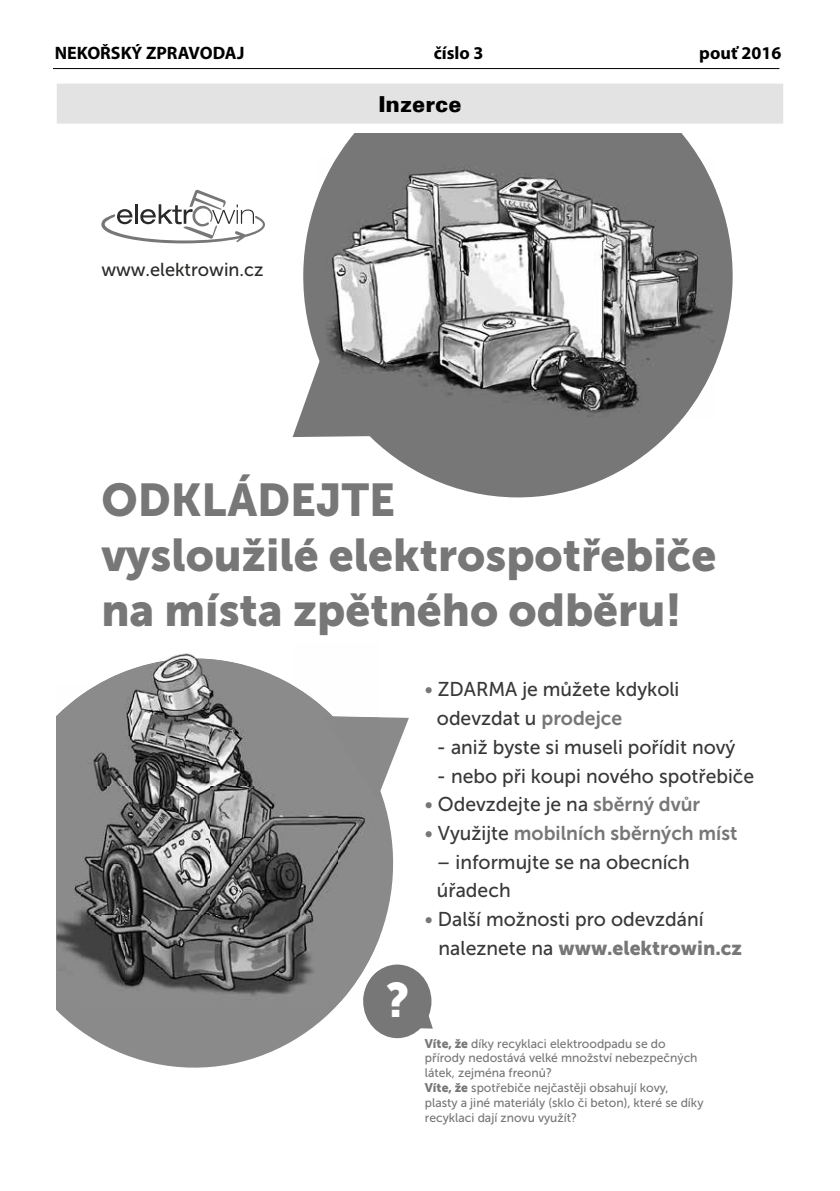
<style>
.page{position:relative;width:840px;height:1191px;background:#fff}
.page>*{position:absolute;margin:0;border:0;box-sizing:border-box;transform-origin:0 0}
.t1{font:48px "Museo Sans 900";color:#fff}
.t2{font:45.6px/54.8px "Museo Sans 900";color:#777}
.t3{font:900 22px "Zurich AT";color:#000}
.t4{font:20px/28.6px "Museo Sans 500";color:#383838}
.t5{font:20px "Museo Sans 700";color:#777}
.t6{font:20px "Museo Sans 900";color:#777}
.t7{font:18.8px "Museo Sans 500";color:#2a2a29}
.t8{font:700 18px "Myriad Pro";color:#000}
.t9{font:12.4px/15px "Museo Sans 500";color:#777}
.s1{color:#777}
.s2{font-family:"Museo Sans 700";color:#777}
.s3{font-family:"Museo Sans 500"}
.s4{font-family:"Museo Sans 500";color:#383838}
.s5{font-family:"Museo Sans 900"}
</style>
<div class="page">
<hr style="left:53px;top:68px;width:726px;height:1px;background:#000">
<div style="left:57px;top:84px;width:725px;height:40px;background:#e3e3e3"></div>
<svg style="left:303px;top:133px;width:430px;height:365px;fill:#777"></svg>
<svg style="left:101px;top:189px;width:164px;height:54px"></svg>
<svg style="left:292px;top:348px;width:92px;height:89px"></svg>
<img style="left:319px;top:159px;width:396px;height:258px">
<img style="left:319px;top:348px;width:52px;height:69px">
<div style="left:363px;top:964px;width:68px;height:74px;background:#777;border-radius:50%"></div>
<svg style="left:421px;top:1013px;width:11px;height:15px"></svg>
<svg style="left:56px;top:717px;width:365px;height:351px"></svg>
<svg style="left:379px;top:717px;width:29px;height:82px"></svg>
<img style="left:170px;top:653px;width:26px;height:5px">
<img style="left:82px;top:658px;width:254px;height:342px">
<img style="left:56px;top:694px;width:26px;height:306px">
<img style="left:336px;top:799px;width:43px;height:201px">
<div style="left:324px;top:716px;width:55px;height:83px;background:#898989"></div>
<h3 class="t8" style="left:55px;top:42px;width:191px">NEKOŘSKÝ ZPRAVODAJ</h3>
<h3 class="t8" style="left:433px;top:42px;width:51px">číslo 3</h3>
<h3 class="t8" style="left:699px;top:42px;width:83px">pouť 2016</h3>
<h3 class="t3" style="left:378px;top:91px;width:85px">Inzerce</h3>
<h3 class="t7" style="left:101px;top:259px;width:163px">www.elektrowin.cz</h3>
<h2 class="t2" style="left:101px;top:472px;width:616px">ODKLÁDEJTE<br>vysloužilé elektrospotřebiče na místa zpětného odběru!</h2>
<h1 class="t1" style="left:386px;top:972px;width:25px">?</h1>
<h3 class="t4" style="left:436px;top:675px;width:244px;text-indent:-12px"><span class="s1">•</span> ZDARMA je můžete kdykoli odevzdat u <span class="s2">prodejce</span></h3>
<h3 class="t4" style="left:436px;top:732px;width:300px">- aniž byste si museli pořídit nový</h3>
<h3 class="t4" style="left:436px;top:761px;width:318px">- nebo při koupi nového spotřebiče</h3>
<h3 class="t4" style="left:424px;top:790px;width:276px"><span class="s1">•</span> Odevzdejte je na <span class="s2">sběrný dvůr</span></h3>
<h3 class="t5" style="left:424px;top:822px;width:314px"><span class="s3">•</span> <span class="s4">Využijte</span> mobilních sběrných míst</h3>
<h3 class="t4" style="left:436px;top:847px;width:254px">– informujte se na obecních úřadech</h3>
<h3 class="t4" style="left:424px;top:904px;width:280px"><span class="s1">•</span> Další možnosti pro odevzdání</h3>
<h3 class="t6" style="left:438px;top:936px;width:305px"><span class="s4">naleznete na</span> www.elektrowin.cz</h3>
<p class="t9" style="left:424px;top:1035px;width:280px"><span class="s5">Víte, že</span> díky recyklaci elektroodpadu se do přírody nedostává velké množství nebezpečných látek, zejména freonů?<br><span class="s5">Víte, že</span> spotřebiče nejčastěji obsahují kovy, plasty a jiné materiály (sklo či beton), které se díky recyklaci dají znovu využít?</p>
</div>
